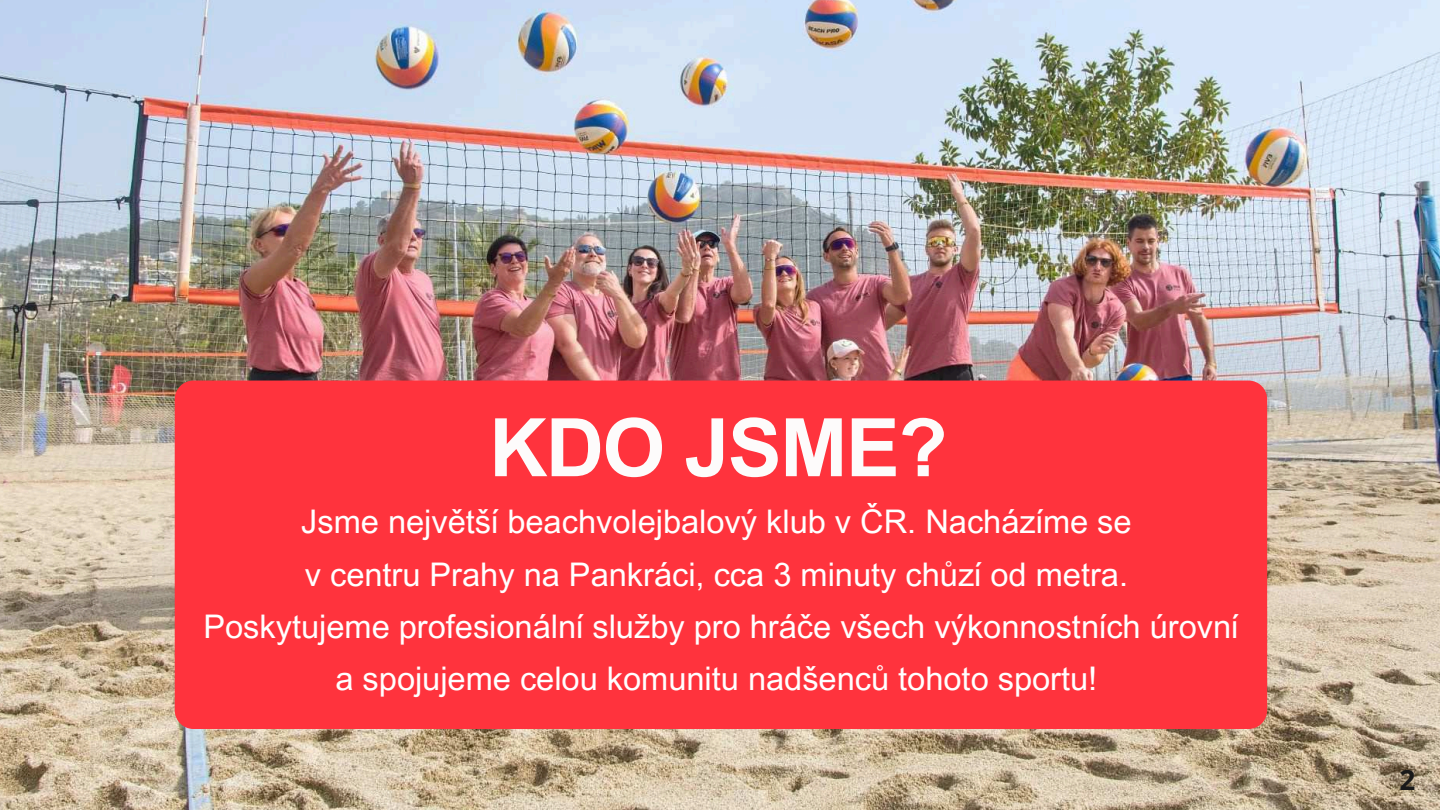
<style>
.page{position:relative;width:1440px;height:810px;background:#fff}
.page>*{position:absolute;margin:0;border:0;box-sizing:border-box;transform-origin:0 0}
.t1{font:700 80.8px "Arial MT Pro";letter-spacing:-.02em;color:#fdfbfb}
.t2{font:32.6px/52.1px "Arial MT Pro";color:#fff;text-align:center}
.t3{font:700 28px "Open Sans";color:#191919}
</style>
<div class="page">
<img style="left:0;top:0;width:1440px;height:810px">
<div style="left:175px;top:381px;width:1092px;height:348px;background:#ff333d;border-radius:19px"></div>
<h1 class="t1" style="left:489px;top:400px;width:460px">KDO JSME?</h1>
<p class="t2" style="left:203px;top:498px;width:1037px">Jsme největší beachvolejbalový klub v ČR. Nacházíme se<br>v centru Prahy na Pankráci, cca 3 minuty chůzí od metra.<br>Poskytujeme profesionální služby pro hráče všech výkonnostních úrovní a spojujeme celou komunitu nadšenců tohoto sportu!</p>
<p class="t3" style="left:1399px;top:760px;width:17px">2</p>
</div>
